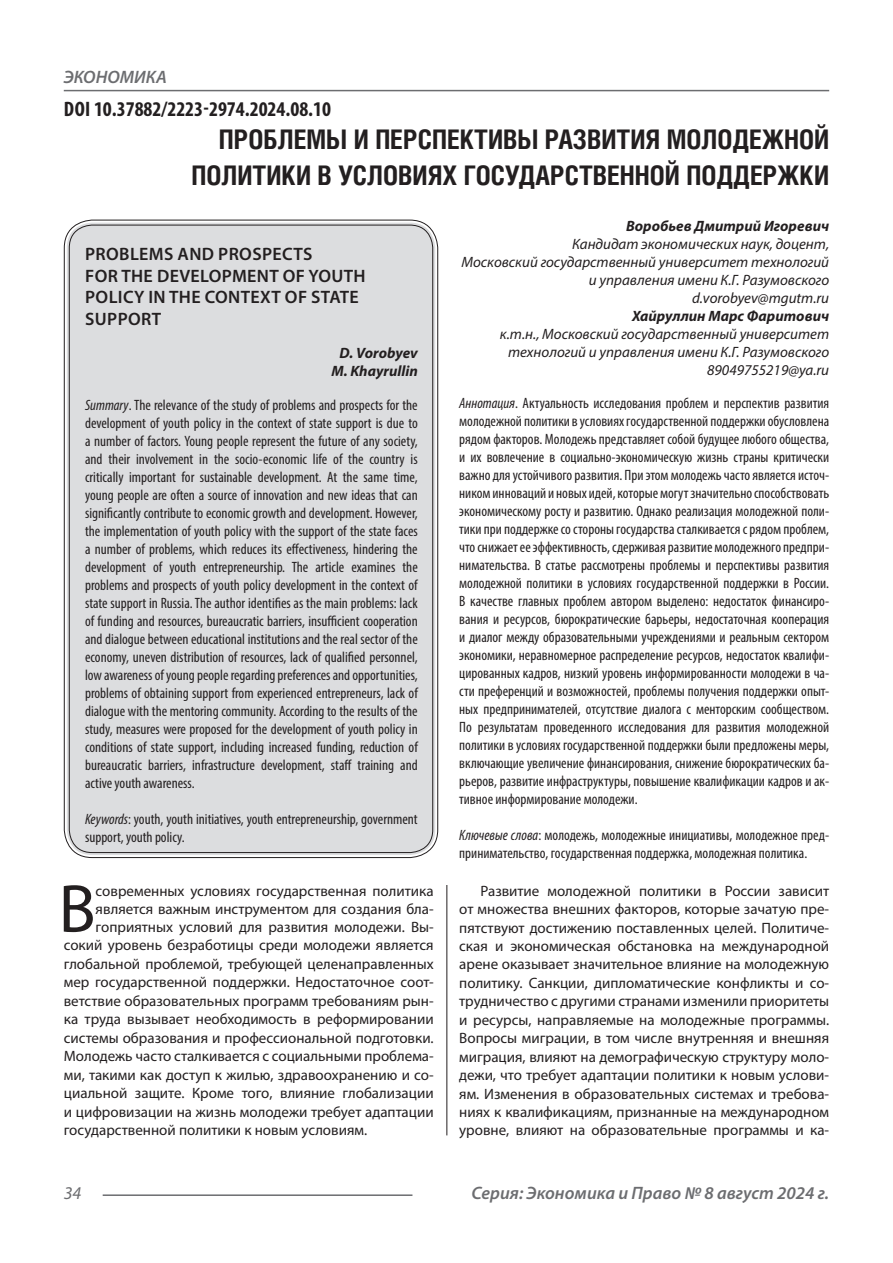
<style>
.page{position:relative;width:893px;height:1263px;background:#fff}
.page>*{position:absolute;margin:0;border:0;box-sizing:border-box;transform-origin:0 0}
.Статья_текст_первый{font:68.4px "Myriad Pro";color:#231f20}
.Статья_название{font:700 27px/36px "Helios Cond C";color:#231f20;text-align:right}
.ДОИ{font:700 condensed 21px "Myriad Pro";color:#231f20}
.Статья_название_англ{font:600 18px/21.6px "Myriad Pro";letter-spacing:.02em;color:#231f20}
.t1{font:italic 600 18px "Myriad Pro";color:#6c6d70}
.t2{font:italic 18px "Myriad Pro";color:#6c6d70}
.Статья_аннотация_тек{font:condensed 15px/18px "Myriad Pro";color:#231f20;text-align:justify}
.Статья_аннотация_анг{font:condensed 15px/18px "Myriad Pro";color:#231f20;text-align:justify}
.Статья_текст{font:15px/18.5px "Myriad Pro";color:#231f20;text-align:justify}
.Статья_текст_первый-2{font:15px "Myriad Pro";color:#231f20}
.Статья_автор_инфо{font:italic 15px/18px "Myriad Pro";color:#231f20;text-align:right}
.Статья_автор_инфо-2{font:italic 700 15px "Myriad Pro";color:#231f20}
.Статья_автор_англ{font:italic 700 15px "Myriad Pro";color:#231f20}
.s1{font-style:italic}
</style>
<div class="page">
<hr style="left:446px;top:128px;width:1px;height:1007px;background:#231f20">
<hr style="left:103px;top:1194px;width:309px;height:2px;background:#6c6d70">
<hr style="left:64px;top:90px;width:765px;height:1px;background:#6c6d70">
<div style="left:442px;top:98px;width:10px;height:786px;background:#fff"></div>
<div style="left:67px;top:223px;width:368px;height:632px;background:#dcdddf;border-radius:26px"></div>
<p class="t1" style="left:64px;top:66px;width:105px">ЭКОНОМИКА</p>
<p class="ДОИ" style="left:64px;top:96px;width:269px">DOI 10.37882/2223-2974.2024.08.10</p>
<p class="Статья_название" style="left:191px;top:121px;width:639px">ПРОБЛЕМЫ И ПЕРСПЕКТИВЫ РАЗВИТИЯ МОЛОДЕЖНОЙ<br>ПОЛИТИКИ В УСЛОВИЯХ ГОСУДАРСТВЕННОЙ ПОДДЕРЖКИ</p>
<p class="Статья_автор_инфо-2" style="left:626px;top:216px;width:205px">Воробьев Дмитрий Игоревич</p>
<p class="Статья_автор_инфо" style="left:461px;top:235px;width:369px">Кандидат экономических наук, доцент,<br>Московский государственный университет технологий и управления имени К.Г. Разумовского</p>
<p class="Статья_автор_инфо" style="left:692px;top:289px;width:139px">d.vorobyev@mgutm.ru</p>
<p class="Статья_автор_инфо-2" style="left:632px;top:306px;width:199px">Хайруллин Марс Фаритович</p>
<p class="Статья_автор_инфо" style="left:500px;top:325px;width:331px;text-align:center">к.т.н., Московский государственный университет технологий и управления имени К.Г. Разумовского</p>
<p class="Статья_автор_инфо" style="left:707px;top:361px;width:123px">89049755219@ya.ru</p>
<p class="Статья_аннотация_тек" style="left:459px;top:394px;width:371px"><span class="s1">Аннотация</span>. Актуальность исследования проблем и перспектив развития молодежной политики в условиях государственной поддержки обусловлена рядом факторов. Молодежь представляет собой будущее любого общества, и их вовлечение в социально-экономическую жизнь страны критически важно для устойчивого развития. При этом молодежь часто является источ&shy;ником инноваций и новых идей, которые могут значительно способствовать экономическому росту и развитию. Однако реализация молодежной поли&shy;тики при поддержке со стороны государства сталкивается с рядом проблем, что снижает ее эффективность, сдерживая развитие молодежного предпри&shy;нимательства. В статье рассмотрены проблемы и перспективы развития молодежной политики в условиях государственной поддержки в России.<br>В качестве главных проблем автором выделено: недостаток финансиро&shy;вания и ресурсов, бюрократические барьеры, недостаточная кооперация и диалог между образовательными учреждениями и реальным сектором экономики, неравномерное распределение ресурсов, недостаток квалифи&shy;цированных кадров, низкий уровень информированности молодежи в ча&shy;сти преференций и возможностей, проблемы получения поддержки опыт&shy;ных предпринимателей, отсутствие диалога с менторским сообществом.<br>По результатам проведенного исследования для развития молодежной политики в условиях государственной поддержки были предложены меры, включающие увеличение финансирования, снижение бюрократических ба&shy;рьеров, развитие инфраструктуры, повышение квалификации кадров и ак&shy;тивное информирование молодежи.</p>
<p class="Статья_аннотация_тек" style="left:459px;top:826px;width:371px"><span class="s1">Ключевые слова</span>: молодежь, молодежные инициативы, молодежное пред&shy;принимательство, государственная поддержка, молодежная политика.</p>
<p class="Статья_название_англ" style="left:85px;top:243px;width:282px">PROBLEMS AND PROSPECTS<br>FOR THE DEVELOPMENT OF YOUTH<br>POLICY IN THE CONTEXT OF STATE<br>SUPPORT</p>
<p class="Статья_автор_англ" style="left:340px;top:343px;width:80px">D. Vorobyev</p>
<p class="Статья_автор_англ" style="left:331px;top:361px;width:88px">M. Khayrullin</p>
<p class="Статья_аннотация_анг" style="left:85px;top:395px;width:334px"><span class="s1">Summary</span>. The relevance of the study of problems and prospects for the development of youth policy in the context of state support is due to a number of factors. Young people represent the future of any society, and their involvement in the socio-economic life of the country is critically important for sustainable development. At the same time, young people are often a source of innovation and new ideas that can significantly contribute to economic growth and development. However, the implementation of youth policy with the support of the state faces a number of problems, which reduces its effectiveness, hindering the development of youth entrepreneurship. The article examines the problems and prospects of youth policy development in the context of state support in Russia. The author identifies as the main problems: lack of funding and resources, bureaucratic barriers, insufficient cooperation and dialogue between educational institutions and the real sector of the economy, uneven distribution of resources, lack of qualified personnel, low awareness of young people regarding preferences and opportunities, problems of obtaining support from experienced entrepreneurs, lack of dialogue with the mentoring community. According to the results of the study, measures were proposed for the development of youth policy in conditions of state support, including increased funding, reduction of bureaucratic barriers, infrastructure development, staff training and active youth awareness.</p>
<p class="Статья_аннотация_анг" style="left:85px;top:809px;width:334px"><span class="s1">Keywords</span>: youth, youth initiatives, youth entrepreneurship, government support, youth policy.</p>
<p class="Статья_текст_первый" style="left:59px;top:866px;width:39px">В</p>
<p class="Статья_текст_первый-2" style="left:96px;top:881px;width:340px">современных условиях государственная политика</p>
<p class="Статья_текст_первый-2" style="left:96px;top:899px;width:340px">является важным инструментом для создания бла-</p>
<p class="Статья_текст_первый-2" style="left:96px;top:917px;width:340px">гоприятных условий для развития молодежи. Вы-</p>
<p class="Статья_текст_первый-2" style="left:64px;top:936px;width:371px">сокий уровень безработицы среди молодежи является</p>
<p class="Статья_текст_первый-2" style="left:64px;top:954px;width:371px">глобальной проблемой, требующей целенаправленных</p>
<p class="Статья_текст_первый-2" style="left:64px;top:973px;width:371px">мер государственной поддержки. Недостаточное соот-</p>
<p class="Статья_текст_первый-2" style="left:64px;top:991px;width:371px">ветствие образовательных программ требованиям рын-</p>
<p class="Статья_текст_первый-2" style="left:64px;top:1010px;width:371px">ка труда вызывает необходимость в реформировании</p>
<p class="Статья_текст_первый-2" style="left:64px;top:1028px;width:370px">системы образования и профессиональной подготовки.</p>
<p class="Статья_текст_первый-2" style="left:64px;top:1047px;width:371px">Молодежь часто сталкивается с социальными проблема-</p>
<p class="Статья_текст_первый-2" style="left:64px;top:1065px;width:371px">ми, такими как доступ к жилью, здравоохранению и со-</p>
<p class="Статья_текст_первый-2" style="left:64px;top:1084px;width:371px">циальной защите. Кроме того, влияние глобализации</p>
<p class="Статья_текст_первый-2" style="left:64px;top:1102px;width:371px">и цифровизации на жизнь молодежи требует адаптации</p>
<p class="Статья_текст_первый-2" style="left:64px;top:1121px;width:304px">государственной политики к новым условиям.</p>
<p class="Статья_текст" style="left:459px;top:881px;width:371px;text-indent:21px">Развитие молодежной политики в России зависит от множества внешних факторов, которые зачатую пре&shy;пятствуют достижению поставленных целей. Политиче&shy;ская и экономическая обстановка на международной арене оказывает значительное влияние на молодежную политику. Санкции, дипломатические конфликты и со&shy;трудничество с другими странами изменили приоритеты и ресурсы, направляемые на молодежные программы.<br>Вопросы миграции, в том числе внутренняя и внешняя миграция, влияют на демографическую структуру моло&shy;дежи, что требует адаптации политики к новым услови&shy;ям. Изменения в образовательных системах и требова&shy;ниях к квалификациям, признанные на международном уровне, влияют на образовательные программы и ка-</p>
<p class="t2" style="left:64px;top:1182px;width:19px">34</p>
<p class="t1" style="left:471px;top:1182px;width:359px">Серия: Экономика и Право № 8 август 2024 г.</p>
</div>
